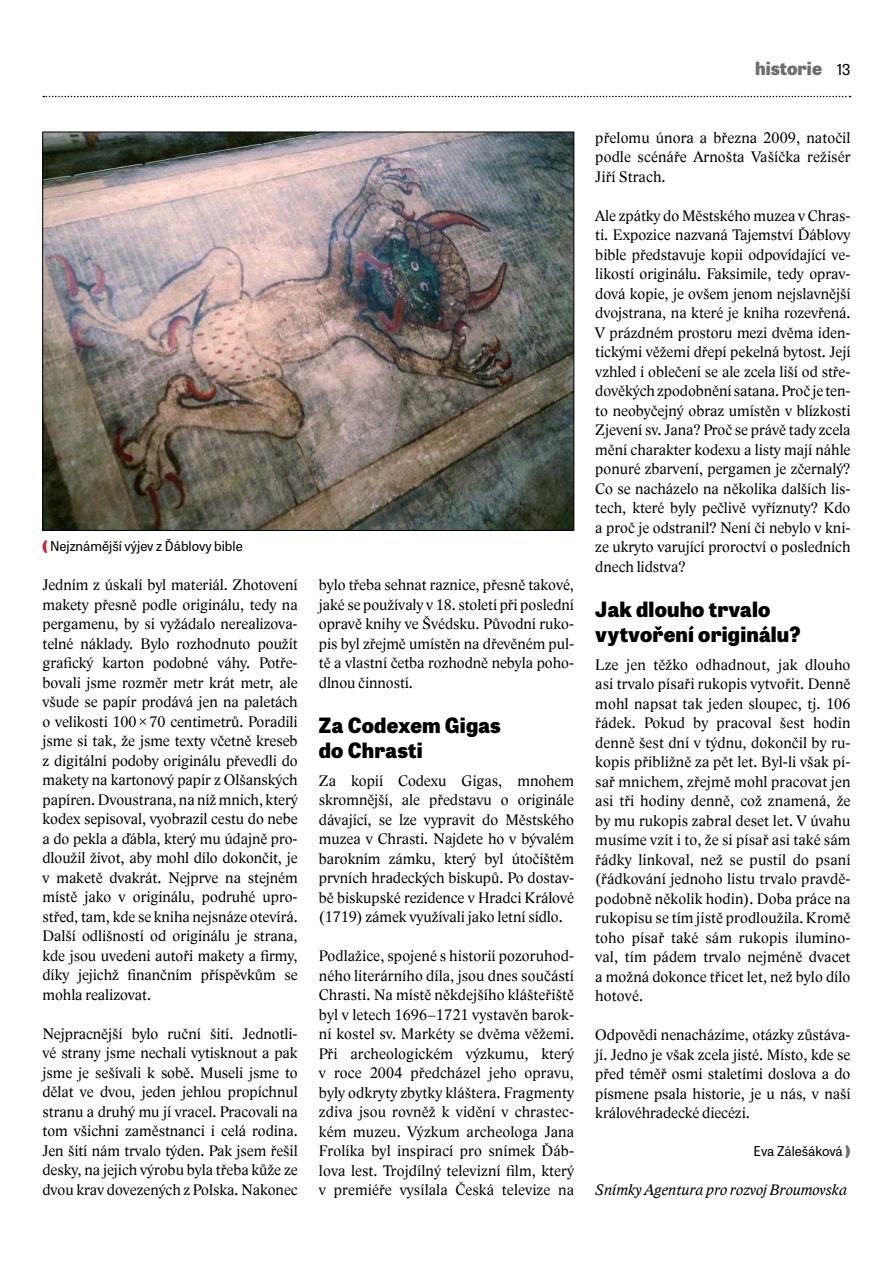
<style>
.page{position:relative;width:893px;height:1263px;background:#fff}
.page>*{position:absolute;margin:0;border:0;box-sizing:border-box;transform-origin:0 0}
.t1{font:800 21px/25.2px "Tablet Gothic";letter-spacing:.01em;color:#000}
.t2{font:800 18px "Tablet Gothic";color:#6d6e71}
.t3{font:15.75px/19.5px "Lido STFCE";color:#000;text-align:justify}
.t4{font:italic 15.75px "Lido STFCE";color:#000}
.t5{font:13.5px "Tablet Gothic";color:#000}
.s1{font-weight:400;font-size:15px;color:#000}
.s2{font-weight:800;color:#d2232a}
.s3{font-weight:800;color:#6d6e71}
</style>
<div class="page">
<svg style="left:43px;top:96px;width:807px;height:1px"></svg>
<img style="left:45px;top:134px;width:527px;height:395px">
<p class="t2" style="left:755px;top:55px;width:97px">historie <span class="s1">13</span></p>
<p class="t5" style="left:43px;top:537px;width:202px"><span class="s2">(</span> Nejznámější výjev z Ďáblovy bible</p>
<p class="t3" style="left:43px;top:575px;width:257px">Jedním z úskalí byl materiál. Zhotovení makety přesně podle originálu, tedy na pergamenu, by si vyžádalo nerealizova&shy;telné náklady. Bylo rozhodnuto použít grafický karton podobné váhy. Potře&shy;bovali jsme rozměr metr krát metr, ale všude se papír prodává jen na paletách o velikosti 100×70 centimetrů. Poradili jsme si tak, že jsme texty včetně kreseb z digitální podoby originálu převedli do makety na kartonový papír z Olšanských papíren. Dvoustrana, na níž mnich, který kodex sepisoval, vyobrazil cestu do nebe a do pekla a ďábla, který mu údajně pro&shy;dloužil život, aby mohl dílo dokončit, je v maketě dvakrát. Nejprve na stejném místě jako v originálu, podruhé upro&shy;střed, tam, kde se kniha nejsnáze otevírá.<br>Další odlišností od originálu je strana, kde jsou uvedeni autoři makety a firmy, díky jejichž finančním příspěvkům se mohla realizovat.</p>
<p class="t3" style="left:43px;top:1024px;width:257px">Nejpracnější bylo ruční šití. Jednotli&shy;vé strany jsme nechali vytisknout a pak jsme je sešívali k sobě. Museli jsme to dělat ve dvou, jeden jehlou propíchnul stranu a druhý mu jí vracel. Pracovali na tom všichni zaměstnanci i celá rodina.<br>Jen šití nám trvalo týden. Pak jsem řešil desky, na jejich výrobu byla třeba kůže ze dvou krav dovezených z Polska. Nakonec</p>
<p class="t3" style="left:319px;top:575px;width:257px">bylo třeba sehnat raznice, přesně takové, jaké se používaly v 18. století při poslední opravě knihy ve Švédsku. Původní ruko&shy;pis byl zřejmě umístěn na dřevěném pul&shy;tě a vlastní četba rozhodně nebyla poho&shy;dlnou činností.</p>
<h1 class="t1" style="left:319px;top:711px;width:184px">Za Codexem Gigas do Chrasti</h1>
<p class="t3" style="left:319px;top:771px;width:257px">Za kopií Codexu Gigas, mnohem skromnější, ale představu o originále dávající, se lze vypravit do Městského muzea v Chrasti. Najdete ho v bývalém barokním zámku, který byl útočištěm prvních hradeckých biskupů. Po dostav&shy;bě biskupské rezidence v Hradci Králové (1719) zámek využívali jako letní sídlo.</p>
<p class="t3" style="left:319px;top:946px;width:257px">Podlažice, spojené s historií pozoruhod&shy;ného literárního díla, jsou dnes součástí Chrasti. Na místě někdejšího klášteřiště byl v letech 1696–1721 vystavěn barok&shy;ní kostel sv. Markéty se dvěma věžemi.<br>Při archeologickém výzkumu, který v roce 2004 předcházel jeho opravu, byly odkryty zbytky kláštera. Fragmenty zdiva jsou rovněž k vidění v chrastec&shy;kém muzeu. Výzkum archeologa Jana Frolíka byl inspirací pro snímek Ďáb&shy;lova lest. Trojdílný televizní film, který v premiéře vysílala Česká televize na</p>
<p class="t3" style="left:595px;top:128px;width:257px">přelomu února a března 2009, natočil podle scénáře Arnošta Vašíčka režisér Jiří Strach.</p>
<p class="t3" style="left:595px;top:206px;width:257px">Ale zpátky do Městského muzea v Chras&shy;ti. Expozice nazvaná Tajemství Ďáblovy bible představuje kopii odpovídající ve&shy;likostí originálu. Faksimile, tedy oprav&shy;dová kopie, je ovšem jenom nejslavnější dvojstrana, na které je kniha rozevřená.<br>V prázdném prostoru mezi dvěma iden&shy;tickými věžemi dřepí pekelná bytost. Její vzhled i oblečení se ale zcela liší od stře&shy;dověkých zpodobnění satana. Proč je ten&shy;to neobyčejný obraz umístěn v blízkosti Zjevení sv. Jana? Proč se právě tady zcela mění charakter kodexu a listy mají náhle ponuré zbarvení, pergamen je zčernalý?<br>Co se nacházelo na několika dalších lis&shy;tech, které byly pečlivě vyříznuty? Kdo a proč je odstranil? Není či nebylo v kni&shy;ze ukryto varující proroctví o posledních dnech lidstva?</p>
<h1 class="t1" style="left:595px;top:595px;width:206px">Jak dlouho trvalo vytvoření originálu?</h1>
<p class="t3" style="left:595px;top:655px;width:257px">Lze jen těžko odhadnout, jak dlouho asi trvalo písaři rukopis vytvořit. Denně mohl napsat tak jeden sloupec, tj. 106 řádek. Pokud by pracoval šest hodin denně šest dní v týdnu, dokončil by ru&shy;kopis přibližně za pět let. Byl-li však pí&shy;sař mnichem, zřejmě mohl pracovat jen asi tři hodiny denně, což znamená, že by mu rukopis zabral deset let. V úvahu musíme vzít i to, že si písař asi také sám řádky linkoval, než se pustil do psaní (řádkování jednoho listu trvalo pravdě&shy;podobně několik hodin). Doba práce na rukopisu se tím jistě prodloužila. Kromě toho písař také sám rukopis ilumino&shy;val, tím pádem trvalo nejméně dvacet a možná dokonce třicet let, než bylo dílo hotové.</p>
<p class="t3" style="left:595px;top:1025px;width:257px">Odpovědi nenacházíme, otázky zůstáva&shy;jí. Jedno je však zcela jisté. Místo, kde se před téměř osmi staletími doslova a do písmene psala historie, je u nás, v naší královéhradecké diecézi.</p>
<p class="t5" style="left:753px;top:1142px;width:98px">Eva Zálešáková <span class="s3">)</span></p>
<p class="t4" style="left:595px;top:1181px;width:253px">Snímky Agentura pro rozvoj Broumovska</p>
</div>
